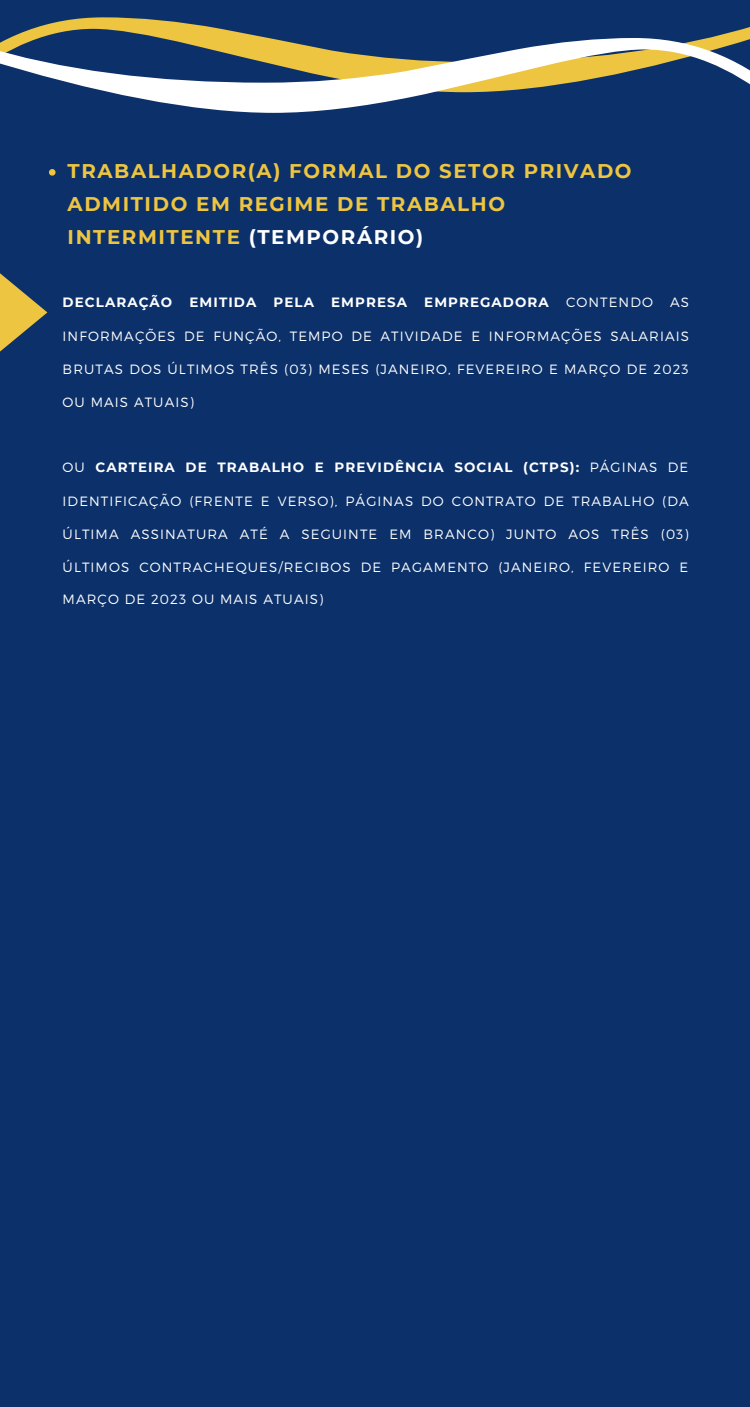
<style>
.page{position:relative;width:750px;height:1407px;background:#fff}
.page>*{position:absolute;margin:0;border:0;box-sizing:border-box;transform-origin:0 0}
.t1{font:700 19.75px/32.8px "Montserrat";letter-spacing:.08em;color:#eec540}
.t2{font:300 13.38px "Montserrat";letter-spacing:.08em;color:#fff}
.t3{font:700 13.38px "Montserrat";letter-spacing:.08em;color:#fff}
.s1{color:#fff}
.s2{font-weight:300}
</style>
<div class="page">
<div style="left:0;top:0;width:750px;height:1406px;background:#0b306a"></div>
<svg style="left:9px;top:17px;width:741px;height:21px"></svg>
<svg style="left:49px;top:169px;width:7px;height:7px"></svg>
<svg style="left:0;top:38px;width:750px;height:75px"></svg>
<svg style="left:0;top:273px;width:47px;height:79px"></svg>
<h1 class="t1" style="left:68px;top:155px;width:566px">TRABALHADOR(A) FORMAL DO SETOR PRIVADO<br>ADMITIDO EM REGIME DE TRABALHO<br>INTERMITENTE <span class="s1">(TEMPORÁRIO)</span></h1>
<p class="t3" style="left:63px;top:294px;width:111px">DECLARAÇÃO</p>
<p class="t3" style="left:190px;top:294px;width:68px">EMITIDA</p>
<p class="t3" style="left:274px;top:294px;width:42px">PELA</p>
<p class="t3" style="left:331px;top:294px;width:77px">EMPRESA</p>
<p class="t3" style="left:424px;top:294px;width:126px">EMPREGADORA</p>
<p class="t2" style="left:566px;top:294px;width:88px">CONTENDO</p>
<p class="t2" style="left:670px;top:294px;width:20px">AS</p>
<p class="t2" style="left:63px;top:327px;width:628px">INFORMAÇÕES DE FUNÇÃO, TEMPO DE ATIVIDADE E INFORMAÇÕES SALARIAIS</p>
<p class="t2" style="left:63px;top:360px;width:628px">BRUTAS DOS ÚLTIMOS TRÊS (03) MESES (JANEIRO, FEVEREIRO E MARÇO DE 2023</p>
<p class="t2" style="left:63px;top:393px;width:133px">OU MAIS ATUAIS)</p>
<p class="t3" style="left:63px;top:459px;width:627px"><span class="s2">OU</span> CARTEIRA DE TRABALHO E PREVIDÊNCIA SOCIAL (CTPS): <span class="s2">PÁGINAS DE</span></p>
<p class="t2" style="left:63px;top:492px;width:628px">IDENTIFICAÇÃO (FRENTE E VERSO), PÁGINAS DO CONTRATO DE TRABALHO (DA</p>
<p class="t2" style="left:63px;top:525px;width:628px">ÚLTIMA ASSINATURA ATÉ A SEGUINTE EM BRANCO) JUNTO AOS TRÊS (03)</p>
<p class="t2" style="left:63px;top:558px;width:627px">ÚLTIMOS CONTRACHEQUES/RECIBOS DE PAGAMENTO (JANEIRO, FEVEREIRO E</p>
<p class="t2" style="left:63px;top:591px;width:262px">MARÇO DE 2023 OU MAIS ATUAIS)</p>
</div>
